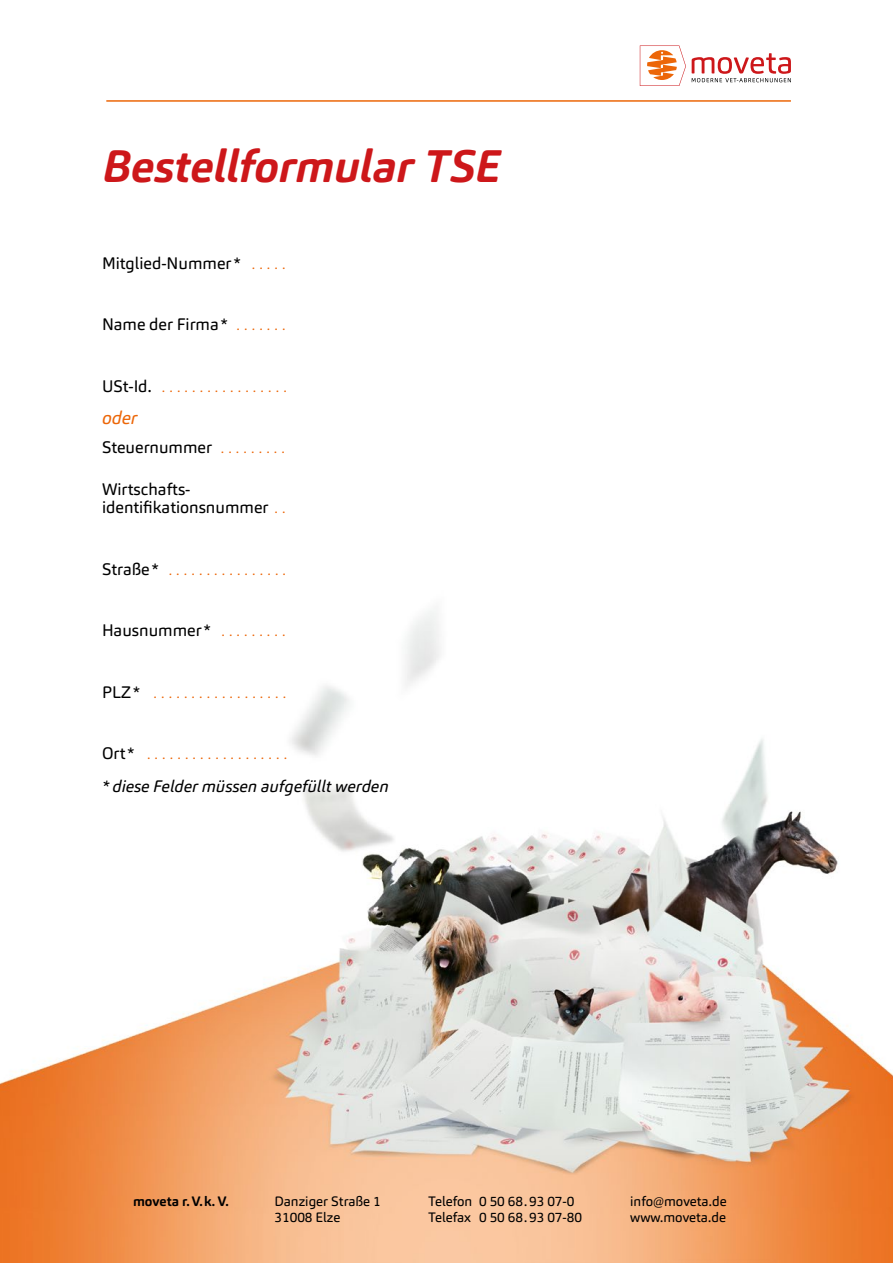
<style>
.page{position:relative;width:893px;height:1263px;background:#fff}
.page>*{position:absolute;margin:0;border:0;box-sizing:border-box;transform-origin:0 0}
.t1{font:italic 700 45px "Carnas";letter-spacing:-.01em;color:#cd171a}
.t2{font:italic 18px "Carnas";color:#ec6608}
.t3{font:16.5px/18px "Carnas";color:#000}
.t4{font:italic 16.5px "Carnas";color:#000}
.t5{font:13.5px/16.5px "Carnas";color:#000}
.t6{font:700 13.5px "Carnas";color:#000}
.t7{font:12px "Carnas";color:#ec6608}
.s1{font-size:12px;color:#ec6608}
.s2{font-size:16.5px;color:#000}
</style>
<div class="page">
<img style="left:0;top:611px;width:893px;height:652px">
<svg style="left:692px;top:53px;width:99px;height:29px"></svg>
<svg style="left:640px;top:45px;width:46px;height:41px"></svg>
<hr style="left:106px;top:100px;width:685px;height:2px;background:#ec6608">
<h1 class="t1" style="left:102px;top:137px;width:399px">Bestellformular TSE</h1>
<p class="t3" style="left:102px;top:254px;width:185px">Mitglied-Nummer * <span class="s1">. . . . .</span></p>
<p class="t3" style="left:102px;top:315px;width:185px">Name der Firma* <span class="s1">. . . . . . .</span></p>
<p class="t7" style="left:102px;top:380px;width:186px"><span class="s2">USt-Id.</span> .................</p>
<p class="t2" style="left:102px;top:406px;width:37px">oder</p>
<p class="t3" style="left:102px;top:438px;width:184px">Steuernummer <span class="s1">. . . . . . . . .</span></p>
<p class="t3" style="left:102px;top:480px;width:185px">Wirtschafts&shy;identifikationsnummer <span class="s1">. .</span></p>
<p class="t7" style="left:102px;top:563px;width:185px"><span class="s2">Straße*</span> ................</p>
<p class="t3" style="left:102px;top:621px;width:185px">Hausnummer* <span class="s1">. . . . . . . . .</span></p>
<p class="t7" style="left:102px;top:686px;width:185px"><span class="s2">PLZ*</span> ..................</p>
<p class="t7" style="left:102px;top:747px;width:186px"><span class="s2">Ort*</span> ...................</p>
<p class="t4" style="left:102px;top:776px;width:288px">* diese Felder müssen aufgefüllt werden</p>
<p class="t6" style="left:133px;top:1192px;width:97px">moveta r.V.k. V.</p>
<p class="t5" style="left:274px;top:1193px;width:108px">Danziger Straße 1<br>31008 Elze</p>
<p class="t5" style="left:428px;top:1193px;width:156px">Telefon 0 50 68.93 07-0<br>Telefax 0 50 68.93 07-80</p>
<p class="t5" style="left:630px;top:1193px;width:98px">info@moveta.de www.moveta.de</p>
</div>
